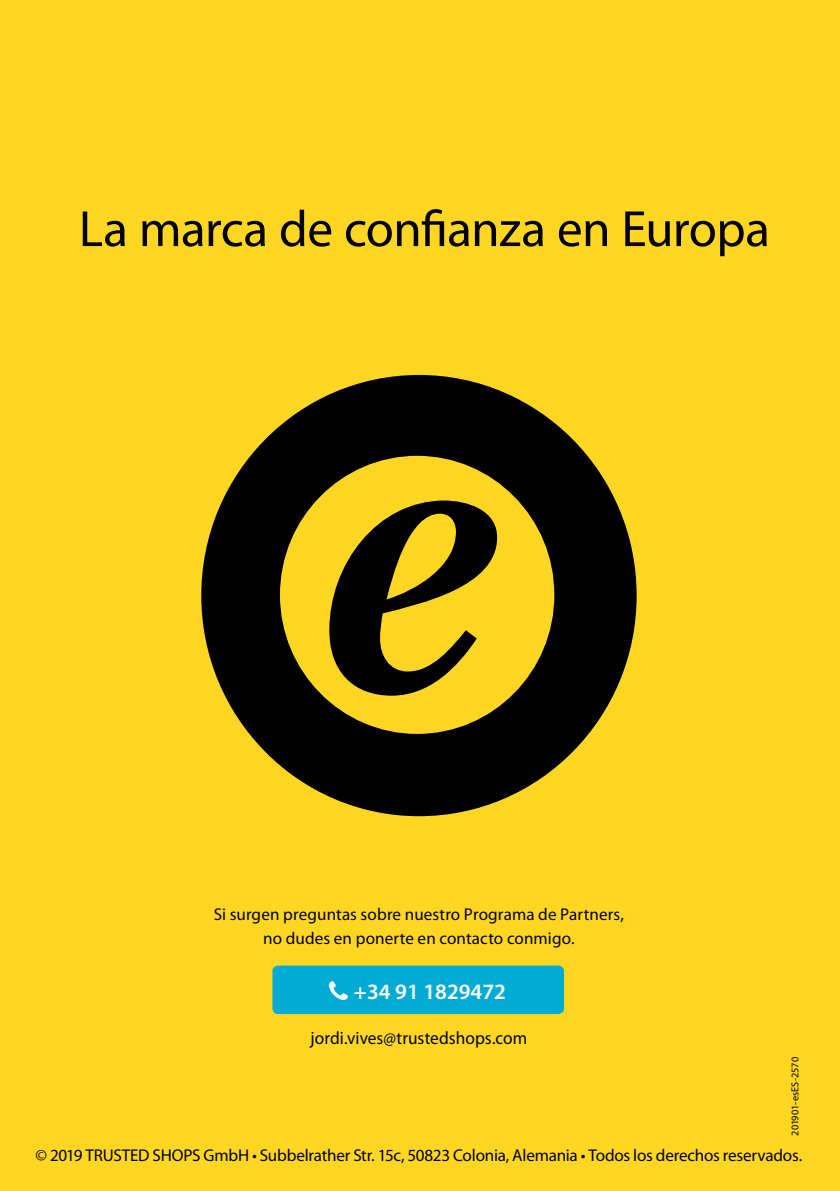
<style>
.page{position:relative;width:840px;height:1191px;background:#fff}
.page>*{position:absolute;margin:0;border:0;box-sizing:border-box;transform-origin:0 0}
.t1{font:51.2px "Myriad Pro";letter-spacing:-.01em;color:#000}
.t2{font:600 22px "Myriad Pro";color:#fff}
.t3{font:18px "Myriad Pro";letter-spacing:.005em;color:#000;scale:.96 1}
.t4{font:17px/24px "Myriad Pro";letter-spacing:-.005em;color:#000;text-align:center}
.t5{font:10.2px "Myriad Pro";letter-spacing:.005em;color:#000}
</style>
<div class="page">
<div style="left:0;top:0;width:839px;height:1191px;background:#ffd722"></div>
<div style="left:187px;top:361px;width:463px;height:469px;border:27px solid #ffd722;border-radius:50%"></div>
<svg style="left:201px;top:375px;width:435px;height:441px;fill:#000"></svg>
<div style="left:272px;top:965px;width:291px;height:49px;background:#00abd4;border-radius:6px"></div>
<h1 class="t1" style="left:79px;top:197px;width:692px">La marca de confianza en Europa</h1>
<p class="t4" style="left:213px;top:902px;width:411px">Si surgen preguntas sobre nuestro Programa de Partners, no dudes en ponerte en contacto conmigo.</p>
<p class="t2" style="left:354px;top:977px;width:153px">+34 91 1829472</p>
<p class="t3" style="left:310px;top:1027px;width:227px">jordi.vives@trustedshops.com</p>
<p class="t5" style="left:788px;top:1135px;width:80px;rotate:-90deg">201901-esES-2570</p>
<p class="t4" style="left:36px;top:1142px;width:767px">© 2019 TRUSTED SHOPS GmbH • Subbelrather Str. 15c, 50823 Colonia, Alemania • Todos los derechos reservados.</p>
</div>
